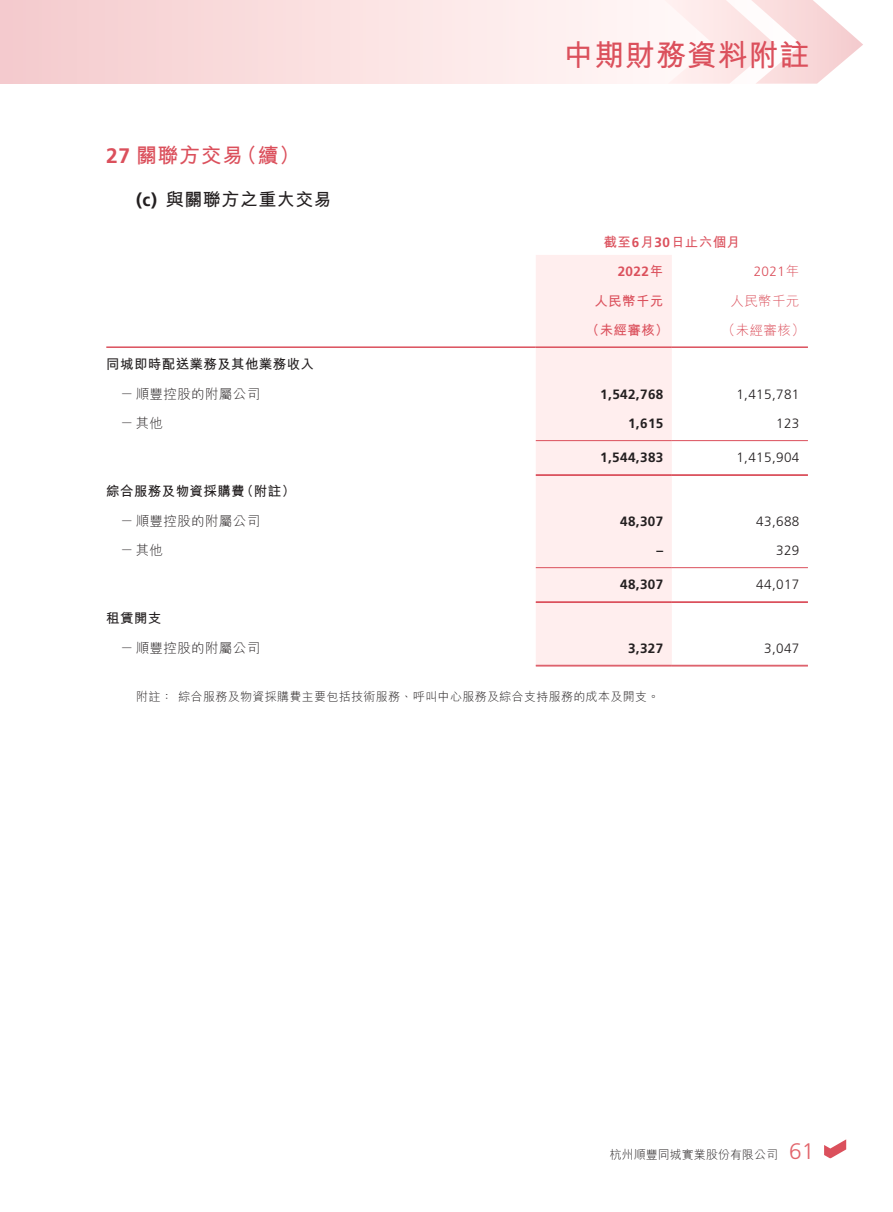
<style>
.page{position:relative;width:893px;height:1212px;background:#fff}
.page>*{position:absolute;margin:0;border:0;box-sizing:border-box;transform-origin:0 0}
.t1{font:700 30px "M Hei HK";letter-spacing:.03em;color:#db505c}
.t2{font:700 21px "M Hei HK";letter-spacing:.03em;color:#db505c}
.t3{font:700 18px "M Hei HK";letter-spacing:.03em;color:#231f20}
.t4{font:700 13.5px "Frutiger LT Std";letter-spacing:.03em;color:#231f20}
.t5{font:300 13.5px "Frutiger LT Std";letter-spacing:.03em;color:#231f20}
.t6{font:300 13.5px "M Hei HK";letter-spacing:.03em;color:#231f20}
.t7{font:700 13.5px "M Hei HK";letter-spacing:.03em;color:#231f20}
.t8{font:700 13.5px "M Hei HK";letter-spacing:.03em;color:#db505c}
.t9{font:300 13.5px "M Hei HK";letter-spacing:.03em;color:#db505c}
.t10{font:700 13.5px "Frutiger LT Std";color:#db505c}
.t11{font:300 13.5px "Frutiger LT Std";color:#db505c}
.t12{font:300 12px "M Hei HK";letter-spacing:.03em;color:#231f20}
.t13{font:300 12px "M Hei HK";letter-spacing:.005em;color:#231f20}
.s1{font-family:"Frutiger LT Std"}
.s2{font-family:"M Hei HK"}
.s3{font-family:"Frutiger LT Std";font-size:22.5px;color:#e2646b}
</style>
<div class="page">
<svg style="left:0;top:0;width:633px;height:84px"></svg>
<svg style="left:665px;top:0;width:198px;height:84px"></svg>
<svg style="left:824px;top:1139px;width:22px;height:19px"></svg>
<div style="left:536px;top:255px;width:136px;height:410px;background:#fee"></div>
<hr style="left:106px;top:346px;width:430px;height:2px;background:#db505c">
<hr style="left:536px;top:346px;width:136px;height:2px;background:#db505c">
<hr style="left:672px;top:346px;width:136px;height:2px;background:#db505c">
<hr style="left:536px;top:440px;width:136px;height:1px;background:#db505c">
<hr style="left:672px;top:440px;width:136px;height:1px;background:#db505c">
<hr style="left:536px;top:474px;width:136px;height:1px;background:#db505c">
<hr style="left:536px;top:475px;width:136px;height:1px;background:#db505c">
<hr style="left:672px;top:474px;width:136px;height:1px;background:#db505c">
<hr style="left:672px;top:475px;width:136px;height:1px;background:#db505c">
<hr style="left:536px;top:567px;width:136px;height:1px;background:#db505c">
<hr style="left:672px;top:567px;width:136px;height:1px;background:#db505c">
<hr style="left:536px;top:601px;width:136px;height:1px;background:#db505c">
<hr style="left:536px;top:602px;width:136px;height:1px;background:#db505c">
<hr style="left:672px;top:601px;width:136px;height:1px;background:#db505c">
<hr style="left:672px;top:602px;width:136px;height:1px;background:#db505c">
<hr style="left:536px;top:665px;width:136px;height:1px;background:#db505c">
<hr style="left:536px;top:666px;width:136px;height:1px;background:#db505c">
<hr style="left:672px;top:665px;width:136px;height:1px;background:#db505c">
<hr style="left:672px;top:666px;width:136px;height:1px;background:#db505c">
<h2 class="t2" style="left:106px;top:140px;width:195px"><span class="s1">27</span> 關聯方交易（續）</h2>
<h3 class="t3" style="left:136px;top:186px;width:197px"><span class="s1">(c)</span> 與關聯方之重大交易</h3>
<h1 class="t1" style="left:563px;top:33px;width:247px">中期財務資料附註</h1>
<p class="t8" style="left:604px;top:232px;width:138px">截至<span class="s1">6</span>月<span class="s1">30</span>日止六個月</p>
<p class="t10" style="left:618px;top:264px;width:47px">2022<span class="s2">年</span></p>
<p class="t11" style="left:754px;top:264px;width:47px">2021<span class="s2">年</span></p>
<p class="t8" style="left:594px;top:291px;width:71px">人民幣千元</p>
<p class="t9" style="left:730px;top:294px;width:71px">人民幣千元</p>
<p class="t8" style="left:586px;top:321px;width:84px">（未經審核）</p>
<p class="t9" style="left:722px;top:323px;width:84px">（未經審核）</p>
<p class="t7" style="left:106px;top:355px;width:209px">同城即時配送業務及其他業務收入</p>
<p class="t6" style="left:120px;top:387px;width:142px">－順豐控股的附屬公司</p>
<p class="t4" style="left:600px;top:386px;width:65px">1,542,768</p>
<p class="t5" style="left:736px;top:387px;width:65px">1,415,781</p>
<p class="t6" style="left:120px;top:416px;width:44px">－其他</p>
<p class="t4" style="left:628px;top:416px;width:37px">1,615</p>
<p class="t5" style="left:776px;top:416px;width:25px">123</p>
<p class="t4" style="left:600px;top:450px;width:65px">1,544,383</p>
<p class="t5" style="left:736px;top:450px;width:65px">1,415,904</p>
<p class="t7" style="left:106px;top:482px;width:190px">綜合服務及物資採購費（附註）</p>
<p class="t6" style="left:120px;top:514px;width:142px">－順豐控股的附屬公司</p>
<p class="t4" style="left:620px;top:513px;width:45px">48,307</p>
<p class="t5" style="left:756px;top:514px;width:45px">43,688</p>
<p class="t6" style="left:120px;top:543px;width:44px">－其他</p>
<p class="t4" style="left:657px;top:543px;width:8px">–</p>
<p class="t5" style="left:776px;top:543px;width:25px">329</p>
<p class="t4" style="left:620px;top:577px;width:45px">48,307</p>
<p class="t5" style="left:756px;top:577px;width:45px">44,017</p>
<p class="t7" style="left:106px;top:609px;width:57px">租賃開支</p>
<p class="t6" style="left:120px;top:641px;width:142px">－順豐控股的附屬公司</p>
<p class="t4" style="left:628px;top:640px;width:37px">3,327</p>
<p class="t5" style="left:764px;top:641px;width:37px">3,047</p>
<p class="t12" style="left:136px;top:691px;width:525px">附註：綜合服務及物資採購費主要包括技術服務、呼叫中心服務及綜合支持服務的成本及開支。</p>
<p class="t13" style="left:610px;top:1148px;width:206px">杭州順豐同城實業股份有限公司 <span class="s3">61</span></p>
</div>
